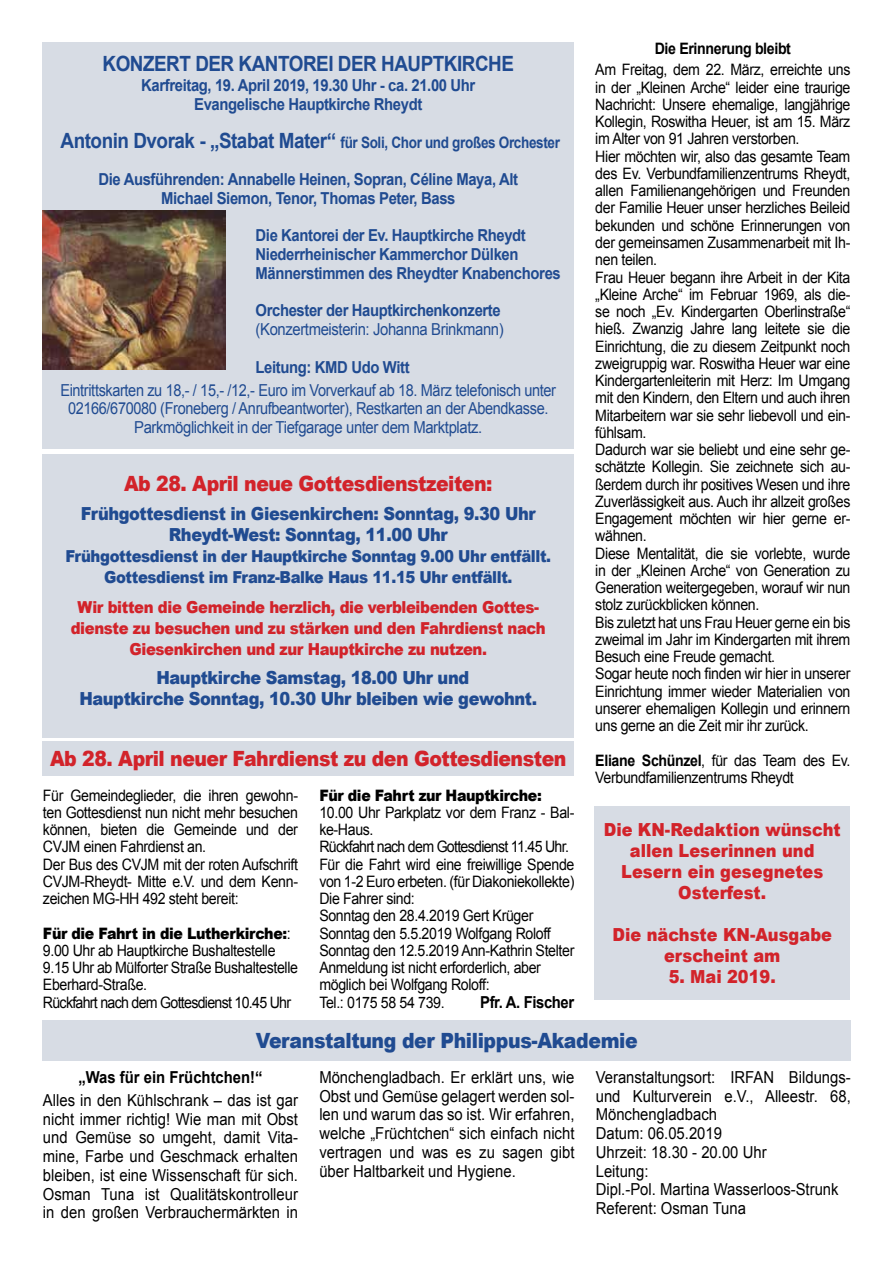
<style>
.page{position:relative;width:893px;height:1263px;background:#fff}
.page>*{position:absolute;margin:0;border:0;box-sizing:border-box;transform-origin:0 0}
.t1{font:900 21px "Arial";letter-spacing:-.025em;color:#d2232a;scale:.9 1}
.t2{font:900 21px "Arial";letter-spacing:-.02em;color:#204b91;scale:.9 1}
.t3{font:700 21px "Arial";letter-spacing:-.025em;color:#204b91;scale:.9 1}
.t4{font:900 18px/21px "Arial";letter-spacing:-.025em;color:#204b91;text-align:center;scale:.9 1}
.t5{font:900 18px/21px "Arial";color:#d2232a;text-align:center;scale:.9 1}
.t6{font:16.5px/18.8px "Arial";color:#000;text-align:justify;scale:.9 1}
.t7{font:700 16.5px/18.8px "Arial";letter-spacing:-.025em;color:#204b91;text-align:center;scale:.9 1}
.t8{font:16.5px/18.8px "Arial";letter-spacing:-.025em;color:#204b91;text-align:center;scale:.88 1}
.t9{font:900 16.5px/21px "Arial";letter-spacing:-.025em;color:#d2232a;text-align:center;scale:.9 1}
.t10{font:900 16.5px/21px "Arial";letter-spacing:-.025em;color:#204b91;text-align:center;scale:.9 1}
.t11{font:16.5px "Arial";letter-spacing:-.025em;color:#204b91;scale:.9 1}
.t12{font:700 16.5px "Arial";color:#000;scale:.9 1}
.t13{font:700 16.5px "Arial";letter-spacing:-.025em;color:#000;scale:.9 1}
.t14{font:15.75px/17.2px "Arial";letter-spacing:-.025em;color:#000;scale:.9 1}
.t15{font:700 15.75px "Arial";letter-spacing:-.025em;color:#204b91;scale:.86 1}
.t16{font:900 15.75px "Arial";letter-spacing:-.025em;color:#000;scale:.9 1}
.t17{font:700 15.75px "Arial";letter-spacing:-.025em;color:#000;scale:.9 1}
.s1{font-size:21px}
.s2{font-weight:900}
.s3{font-weight:700}
</style>
<div class="page">
<div style="left:43px;top:741px;width:531px;height:35px;background:#d7dce4"></div>
<div style="left:43px;top:1020px;width:808px;height:41px;background:#d7dce4"></div>
<div style="left:595px;top:806px;width:255px;height:194px;background:#d7dce4"></div>
<div style="left:43px;top:454px;width:531px;height:283px;background:#d7dce4"></div>
<div style="left:43px;top:43px;width:531px;height:406px;background:#d7dce4"></div>
<img style="left:42px;top:211px;width:183px;height:159px">
<h1 class="t3" style="left:103px;top:49px;width:459px">KONZERT DER KANTOREI DER HAUPTKIRCHE</h1>
<p class="t7" style="left:141px;top:77px;width:373px">Karfreitag, 19. April 2019, 19.30 Uhr - ca. 21.00 Uhr<br>Evangelische Hauptkirche Rheydt</p>
<p class="t15" style="left:61px;top:132px;width:582px"><span class="s1">Antonin Dvorak - „Stabat Mater“</span> für Soli, Chor und großes Orchester</p>
<p class="t7" style="left:98px;top:171px;width:468px">Die Ausführenden: Annabelle Heinen, Sopran, Céline Maya, Alt<br>Michael Siemon, Tenor, Thomas Peter, Bass</p>
<p class="t7" style="left:256px;top:227px;width:341px;text-align:left">Die Kantorei der Ev. Hauptkirche Rheydt<br>Niederrheinischer Kammerchor Dülken<br>Männerstimmen des Rheydter Knabenchores</p>
<p class="t7" style="left:256px;top:302px;width:274px">Orchester der Hauptkirchenkonzerte</p>
<p class="t11" style="left:256px;top:319px;width:277px">(Konzertmeisterin: Johanna Brinkmann)</p>
<p class="t7" style="left:256px;top:358px;width:173px">Leitung: KMD Udo Witt</p>
<p class="t8" style="left:60px;top:381px;width:565px">Eintrittskarten zu 18,- / 15,- /12,- Euro im Vorverkauf ab 18. März telefonisch unter<br>02166/670080 (Froneberg / Anrufbeantworter), Restkarten an der Abendkasse.<br>Parkmöglichkeit in der Tiefgarage unter dem Marktplatz.</p>
<h1 class="t1" style="left:124px;top:468px;width:411px">Ab 28. April neue Gottesdienstzeiten:</h1>
<p class="t4" style="left:81px;top:503px;width:507px">Frühgottesdienst in Giesenkirchen: Sonntag, 9.30 Uhr<br>Rheydt-West: Sonntag, 11.00 Uhr</p>
<p class="t10" style="left:65px;top:545px;width:541px">Frühgottesdienst in der Hauptkirche Sonntag 9.00 Uhr entfällt.<br>Gottesdienst im Franz-Balke Haus 11.15 Uhr entfällt.</p>
<p class="t9" style="left:71px;top:596px;width:529px">Wir bitten die Gemeinde herzlich, die verbleibenden Gottes&shy;dienste zu besuchen und zu stärken und den Fahrdienst nach<br>Giesenkirchen und zur Hauptkirche zu nutzen.</p>
<p class="t4" style="left:79px;top:667px;width:510px">Hauptkirche Samstag, 18.00 Uhr und<br>Hauptkirche Sonntag, 10.30 Uhr bleiben wie gewohnt.</p>
<h1 class="t1" style="left:50px;top:744px;width:575px">Ab 28. April neuer Fahrdienst zu den Gottesdiensten</h1>
<p class="t14" style="left:43px;top:787px;width:285px">Für Gemeindeglieder, die ihren gewohn&shy;ten Gottesdienst nun nicht mehr besuchen können, bieten die Gemeinde und der CVJM einen Fahrdienst an.<br>Der Bus des CVJM mit der roten Aufschrift CVJM-Rheydt- Mitte e.V. und dem Kenn&shy;zeichen MG-HH 492 steht bereit:</p>
<p class="t14" style="left:43px;top:925px;width:285px"><span class="s2">Für die Fahrt in die Lutherkirche:</span>:<br>9.00 Uhr ab Hauptkirche Bushaltestelle 9.15 Uhr ab Mülforter Straße Bushaltestelle Eberhard-Straße.<br>Rückfahrt nach dem Gottesdienst 10.45 Uhr</p>
<p class="t16" style="left:319px;top:784px;width:249px">Für die Fahrt zur Hauptkirche:</p>
<p class="t14" style="left:319px;top:804px;width:285px">10.00 Uhr Parkplatz vor dem Franz - Bal&shy;ke-Haus.<br>Rückfahrt nach dem Gottesdienst 11.45 Uhr.<br>Für die Fahrt wird eine freiwillige Spende von 1-2 Euro erbeten. (für Diakoniekollekte)<br>Die Fahrer sind:<br>Sonntag den 28.4.2019 Gert Krüger Sonntag den 5.5.2019 Wolfgang Roloff Sonntag den 12.5.2019 Ann-Kathrin Stelter Anmeldung ist nicht erforderlich, aber möglich bei Wolfgang Roloff:<br>Tel.: 0175 58 54 739.</p>
<p class="t13" style="left:480px;top:991px;width:106px">Pfr. A. Fischer</p>
<p class="t17" style="left:655px;top:38px;width:153px">Die Erinnerung bleibt</p>
<p class="t14" style="left:595px;top:61px;width:285px">Am Freitag, dem 22. März, erreichte uns in der „Kleinen Arche“ leider eine traurige Nachricht: Unsere ehemalige, langjährige Kollegin, Roswitha Heuer, ist am 15. März im Alter von 91 Jahren verstorben.<br>Hier möchten wir, also das gesamte Team des Ev. Verbundfamilienzentrums Rheydt, allen Familienangehörigen und Freunden der Familie Heuer unser herzliches Beileid bekunden und schöne Erinnerungen von der gemeinsamen Zusammenarbeit mit Ih&shy;nen teilen.<br>Frau Heuer begann ihre Arbeit in der Kita „Kleine Arche“ im Februar 1969, als die&shy;se noch „Ev. Kindergarten Oberlinstraße“ hieß. Zwanzig Jahre lang leitete sie die Einrichtung, die zu diesem Zeitpunkt noch zweigruppig war. Roswitha Heuer war eine Kindergartenleiterin mit Herz: Im Umgang mit den Kindern, den Eltern und auch ihren Mitarbeitern war sie sehr liebevoll und ein&shy;fühlsam.<br>Dadurch war sie beliebt und eine sehr ge&shy;schätzte Kollegin. Sie zeichnete sich au&shy;ßerdem durch ihr positives Wesen und ihre Zuverlässigkeit aus. Auch ihr allzeit großes Engagement möchten wir hier gerne er&shy;wähnen.<br>Diese Mentalität, die sie vorlebte, wurde in der „Kleinen Arche“ von Generation zu Generation weitergegeben, worauf wir nun stolz zurückblicken können.<br>Bis zuletzt hat uns Frau Heuer gerne ein bis zweimal im Jahr im Kindergarten mit ihrem Besuch eine Freude gemacht.<br>Sogar heute noch finden wir hier in unserer Einrichtung immer wieder Materialien von unserer ehemaligen Kollegin und erinnern uns gerne an die Zeit mir ihr zurück.</p>
<p class="t14" style="left:595px;top:751px;width:285px"><span class="s3">Eliane Schünzel</span>, für das Team des Ev.<br>Verbundfamilienzentrums Rheydt</p>
<p class="t5" style="left:604px;top:819px;width:265px">Die KN-Redaktion wünscht allen Leserinnen und<br>Lesern ein gesegnetes<br>Osterfest.</p>
<p class="t5" style="left:613px;top:924px;width:245px">Die nächste KN-Ausgabe erscheint am</p>
<p class="t5" style="left:669px;top:966px;width:120px">5. Mai 2019.</p>
<h1 class="t2" style="left:256px;top:1025px;width:426px">Veranstaltung der Philippus-Akademie</h1>
<p class="t12" style="left:78px;top:1066px;width:206px">„Was für ein Früchtchen!“</p>
<p class="t6" style="left:43px;top:1091px;width:285px">Alles in den Kühlschrank – das ist gar nicht immer richtig! Wie man mit Obst und Gemüse so umgeht, damit Vita&shy;mine, Farbe und Geschmack erhalten bleiben, ist eine Wissenschaft für sich.<br>Osman Tuna ist Qualitätskontrolleur in den großen Verbrauchermärkten in</p>
<p class="t6" style="left:319px;top:1068px;width:285px">Mönchengladbach. Er erklärt uns, wie Obst und Gemüse gelagert werden sol&shy;len und warum das so ist. Wir erfahren, welche „Früchtchen“ sich einfach nicht vertragen und was es zu sagen gibt über Haltbarkeit und Hygiene.</p>
<p class="t6" style="left:596px;top:1068px;width:285px;text-align:left">Veranstaltungsort: IRFAN Bildungs&shy;und Kulturverein e.V., Alleestr. 68,<br>Mönchengladbach<br>Datum: 06.05.2019<br>Uhrzeit: 18.30 - 20.00 Uhr<br>Leitung:<br>Dipl.-Pol. Martina Wasserloos-Strunk<br>Referent: Osman Tuna</p>
</div>
